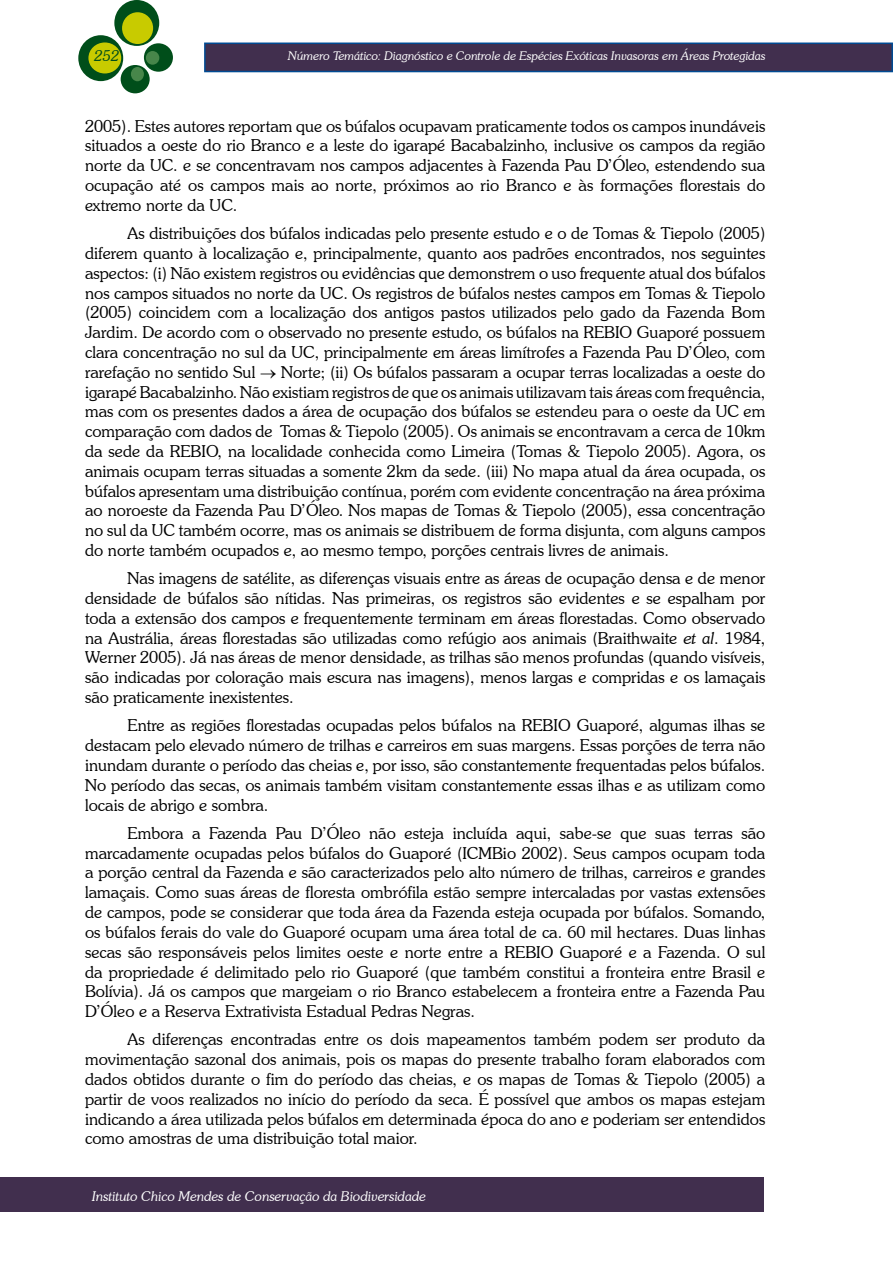
<style>
.page{position:relative;width:893px;height:1263px;background:#fff}
.page>*{position:absolute;margin:0;border:0;box-sizing:border-box;transform-origin:0 0}
.t1{font:300 16.5px/19.8px "Souvenir IT Cby BT";color:#000;text-align:justify}
.t2{font:italic 300 15px "Souvenir IT Cby BT";color:#004e1a}
.t3{font:italic 300 13.5px "Souvenir IT Cby BT";color:#fff}
.t4{font:italic 300 12px "Souvenir IT Cby BT";color:#fff}
.s1{font-style:italic}
</style>
<div class="page">
<div style="left:205px;top:43px;width:687px;height:29px;background:#412f4e"></div>
<div style="left:204px;top:43px;width:689px;height:29px;border:2px solid #004b93"></div>
<div style="left:114px;top:0;width:45px;height:46px;background:#004e1a;border-radius:50%"></div>
<div style="left:78px;top:35px;width:45px;height:46px;background:#004e1a;border-radius:50%"></div>
<div style="left:144px;top:43px;width:29px;height:29px;background:#004e1a;border-radius:50%"></div>
<div style="left:121px;top:65px;width:29px;height:28px;background:#004e1a;border-radius:50%"></div>
<div style="left:122px;top:12px;width:31px;height:32px;background:#c8cb00;border-radius:50%"></div>
<div style="left:88px;top:42px;width:33px;height:31px;background:#c8cb00;border-radius:50%"></div>
<div style="left:146px;top:51px;width:13px;height:14px;background:#47864a;border-radius:50%"></div>
<div style="left:131px;top:67px;width:13px;height:14px;background:#47864a;border-radius:50%"></div>
<div style="left:0;top:1178px;width:764px;height:34px;background:#412f4e"></div>
<p class="t2" style="left:95px;top:46px;width:26px">252</p>
<p class="t4" style="left:288px;top:49px;width:479px">Número Temático: Diagnóstico e Controle de Espécies Exóticas Invasoras em Áreas Protegidas</p>
<p class="t1" style="left:85px;top:116px;width:682px">2005). Estes autores reportam que os búfalos ocupavam praticamente todos os campos inundáveis situados a oeste do rio Branco e a leste do igarapé Bacabalzinho, inclusive os campos da região norte da UC. e se concentravam nos campos adjacentes à Fazenda Pau D’Óleo, estendendo sua ocupação até os campos mais ao norte, próximos ao rio Branco e às formações florestais do extremo norte da UC.</p>
<p class="t1" style="left:85px;top:223px;width:682px;text-indent:43px">As distribuições dos búfalos indicadas pelo presente estudo e o de Tomas &amp; Tiepolo (2005) diferem quanto à localização e, principalmente, quanto aos padrões encontrados, nos seguintes aspectos: (i) Não existem registros ou evidências que demonstrem o uso frequente atual dos búfalos nos campos situados no norte da UC. Os registros de búfalos nestes campos em Tomas &amp; Tiepolo (2005) coincidem com a localização dos antigos pastos utilizados pelo gado da Fazenda Bom Jardim. De acordo com o observado no presente estudo, os búfalos na REBIO Guaporé possuem clara concentração no sul da UC, principalmente em áreas limítrofes a Fazenda Pau D’Óleo, com rarefação no sentido Sul → Norte; (ii) Os búfalos passaram a ocupar terras localizadas a oeste do igarapé Bacabalzinho. Não existiam registros de que os animais utilizavam tais áreas com frequência, mas com os presentes dados a área de ocupação dos búfalos se estendeu para o oeste da UC em comparação com dados de Tomas &amp; Tiepolo (2005). Os animais se encontravam a cerca de 10km da sede da REBIO, na localidade conhecida como Limeira (Tomas &amp; Tiepolo 2005). Agora, os animais ocupam terras situadas a somente 2km da sede. (iii) No mapa atual da área ocupada, os búfalos apresentam uma distribuição contínua, porém com evidente concentração na área próxima ao noroeste da Fazenda Pau D’Óleo. Nos mapas de Tomas &amp; Tiepolo (2005), essa concentração no sul da UC também ocorre, mas os animais se distribuem de forma disjunta, com alguns campos do norte também ocupados e, ao mesmo tempo, porções centrais livres de animais.</p>
<p class="t1" style="left:85px;top:568px;width:682px;text-indent:43px">Nas imagens de satélite, as diferenças visuais entre as áreas de ocupação densa e de menor densidade de búfalos são nítidas. Nas primeiras, os registros são evidentes e se espalham por toda a extensão dos campos e frequentemente terminam em áreas florestadas. Como observado na Austrália, áreas florestadas são utilizadas como refúgio aos animais (Braithwaite <span class="s1">et al</span>. 1984, Werner 2005). Já nas áreas de menor densidade, as trilhas são menos profundas (quando visíveis, são indicadas por coloração mais escura nas imagens), menos largas e compridas e os lamaçais são praticamente inexistentes.</p>
<p class="t1" style="left:85px;top:715px;width:682px;text-indent:43px">Entre as regiões florestadas ocupadas pelos búfalos na REBIO Guaporé, algumas ilhas se destacam pelo elevado número de trilhas e carreiros em suas margens. Essas porções de terra não inundam durante o período das cheias e, por isso, são constantemente frequentadas pelos búfalos.<br>No período das secas, os animais também visitam constantemente essas ilhas e as utilizam como locais de abrigo e sombra.</p>
<p class="t1" style="left:85px;top:823px;width:682px;text-indent:43px">Embora a Fazenda Pau D’Óleo não esteja incluída aqui, sabe-se que suas terras são marcadamente ocupadas pelos búfalos do Guaporé (ICMBio 2002). Seus campos ocupam toda a porção central da Fazenda e são caracterizados pelo alto número de trilhas, carreiros e grandes lamaçais. Como suas áreas de floresta ombrófila estão sempre intercaladas por vastas extensões de campos, pode se considerar que toda área da Fazenda esteja ocupada por búfalos. Somando, os búfalos ferais do vale do Guaporé ocupam uma área total de ca. 60 mil hectares. Duas linhas secas são responsáveis pelos limites oeste e norte entre a REBIO Guaporé e a Fazenda. O sul da propriedade é delimitado pelo rio Guaporé (que também constitui a fronteira entre Brasil e Bolívia). Já os campos que margeiam o rio Branco estabelecem a fronteira entre a Fazenda Pau D’Óleo e a Reserva Extrativista Estadual Pedras Negras.</p>
<p class="t1" style="left:85px;top:1029px;width:682px;text-indent:43px">As diferenças encontradas entre os dois mapeamentos também podem ser produto da movimentação sazonal dos animais, pois os mapas do presente trabalho foram elaborados com dados obtidos durante o fim do período das cheias, e os mapas de Tomas &amp; Tiepolo (2005) a partir de voos realizados no início do período da seca. É possível que ambos os mapas estejam indicando a área utilizada pelos búfalos em determinada época do ano e poderiam ser entendidos como amostras de uma distribuição total maior.</p>
<p class="t3" style="left:92px;top:1188px;width:335px">Instituto Chico Mendes de Conservação da Biodiversidade</p>
</div>
